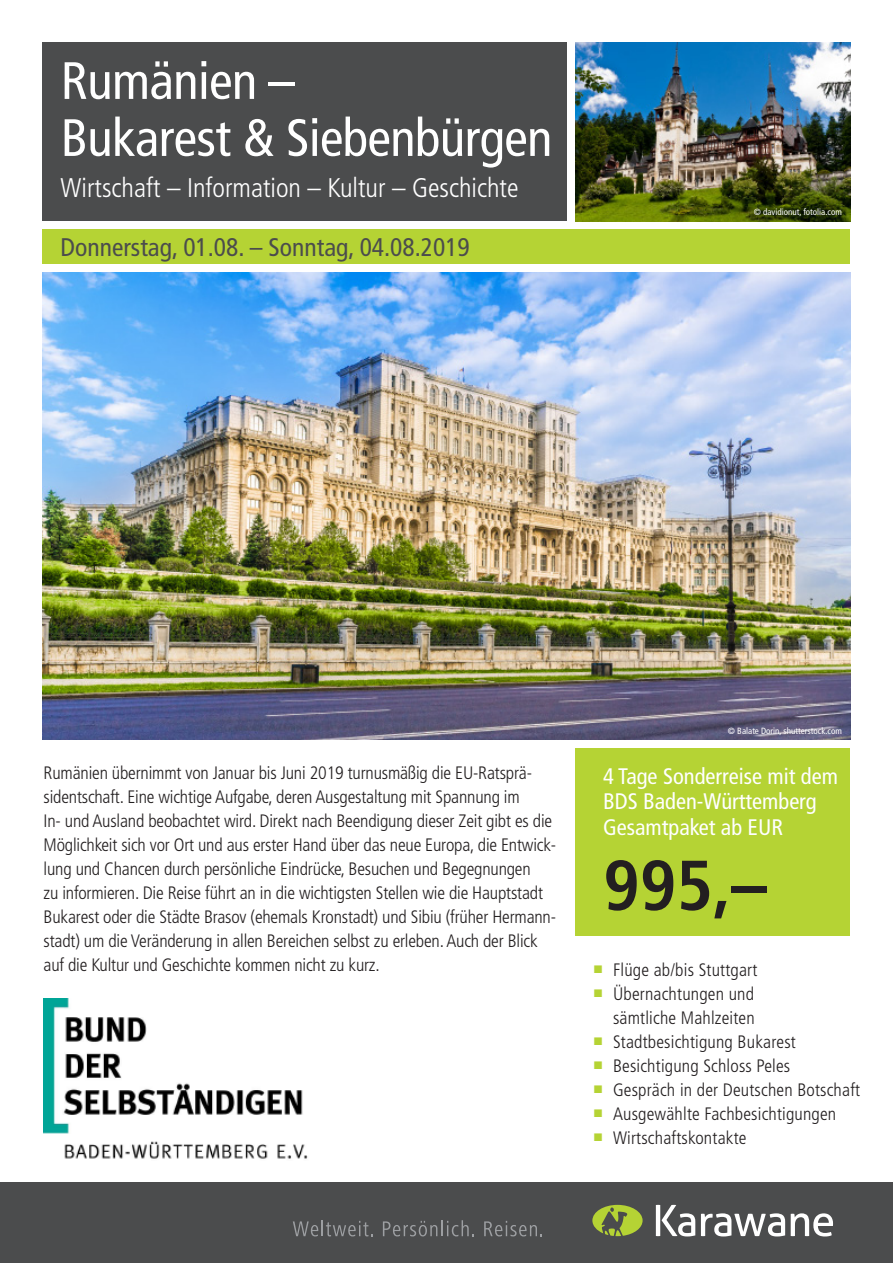
<style>
.page{position:relative;width:893px;height:1263px;background:#fff}
.page>*{position:absolute;margin:0;border:0;box-sizing:border-box;transform-origin:0 0}
.t1{font:700 condensed 70.5px "Frutiger";color:#231f20}
.t2{font:condensed 52.5px/57px "Frutiger";letter-spacing:-.01em;color:#fff}
.t3{font:300 condensed 27px "Frutiger";color:#fff}
.t4{font:condensed 25.5px "Frutiger";color:#4b4c4d}
.t5{font:condensed 22.5px/25.5px "Frutiger";color:#fff}
.t6{font:300 condensed 18px/24px "Frutiger";letter-spacing:-.01em;color:#231f20}
.t7{font:300 condensed 18px/24px "Frutiger";letter-spacing:.01em;color:#231f20}
.t8{font:condensed 9px "Frutiger";color:#fff}
</style>
<div class="page">
<div style="left:575px;top:748px;width:275px;height:187px;background:#b5d334"></div>
<div style="left:43px;top:43px;width:524px;height:178px;background:#4b4c4d"></div>
<img style="left:575px;top:43px;width:275px;height:178px">
<div style="left:43px;top:230px;width:807px;height:34px;background:#b5d334"></div>
<div style="left:0;top:1182px;width:893px;height:81px;background:#4b4c4d"></div>
<svg style="left:293px;top:1220px;width:79px;height:16px"></svg>
<svg style="left:383px;top:1220px;width:91px;height:16px"></svg>
<svg style="left:484px;top:1221px;width:58px;height:15px"></svg>
<svg style="left:656px;top:1205px;width:39px;height:31px"></svg>
<svg style="left:701px;top:1213px;width:84px;height:23px"></svg>
<svg style="left:791px;top:1213px;width:42px;height:23px"></svg>
<svg style="left:592px;top:1205px;width:51px;height:31px"></svg>
<img style="left:43px;top:272px;width:807px;height:468px">
<img style="left:44px;top:998px;width:264px;height:161px">
<h2 class="t2" style="left:61px;top:53px;width:493px">Rumänien –<br>Bukarest &amp; Siebenbürgen</h2>
<h3 class="t3" style="left:61px;top:172px;width:459px">Wirtschaft – Information – Kultur – Geschichte</h3>
<h3 class="t4" style="left:61px;top:232px;width:411px">Donnerstag, 01.08. – Sonntag, 04.08.2019</h3>
<p class="t8" style="left:754px;top:207px;width:90px">© davidionut, fotolia.com</p>
<p class="t6" style="left:44px;top:761px;width:514px">Rumänien übernimmt von Januar bis Juni 2019 turnusmäßig die EU-Ratsprä&shy;sidentschaft. Eine wichtige Aufgabe, deren Ausgestaltung mit Spannung im<br>In- und Ausland beobachtet wird. Direkt nach Beendigung dieser Zeit gibt es die Möglichkeit sich vor Ort und aus erster Hand über das neue Europa, die Entwick&shy;lung und Chancen durch persönliche Eindrücke, Besuchen und Begegnungen<br>zu informieren. Die Reise führt an in die wichtigsten Stellen wie die Hauptstadt Bukarest oder die Städte Brasov (ehemals Kronstadt) und Sibiu (früher Hermann&shy;stadt) um die Veränderung in allen Bereichen selbst zu erleben. Auch der Blick auf die Kultur und Geschichte kommen nicht zu kurz.</p>
<p class="t8" style="left:728px;top:725px;width:115px">© Balate Dorin, shutterstock.com</p>
<p class="t8" style="left:798px;top:725px;width:45px">© Karawane</p>
<p class="t5" style="left:603px;top:763px;width:236px">4 Tage Sonderreise mit dem<br>BDS Baden-Württemberg<br>Gesamtpaket ab EUR</p>
<h1 class="t1" style="left:603px;top:844px;width:165px">995,–</h1>
<p class="t7" style="left:613px;top:958px;width:249px">Flüge ab/bis Stuttgart<br>Übernachtungen und<br>sämtliche Mahlzeiten<br>Stadtbesichtigung Bukarest<br>Besichtigung Schloss Peles<br>Gespräch in der Deutschen Botschaft<br>Ausgewählte Fachbesichtigungen<br>Wirtschaftskontakte</p>
</div>
